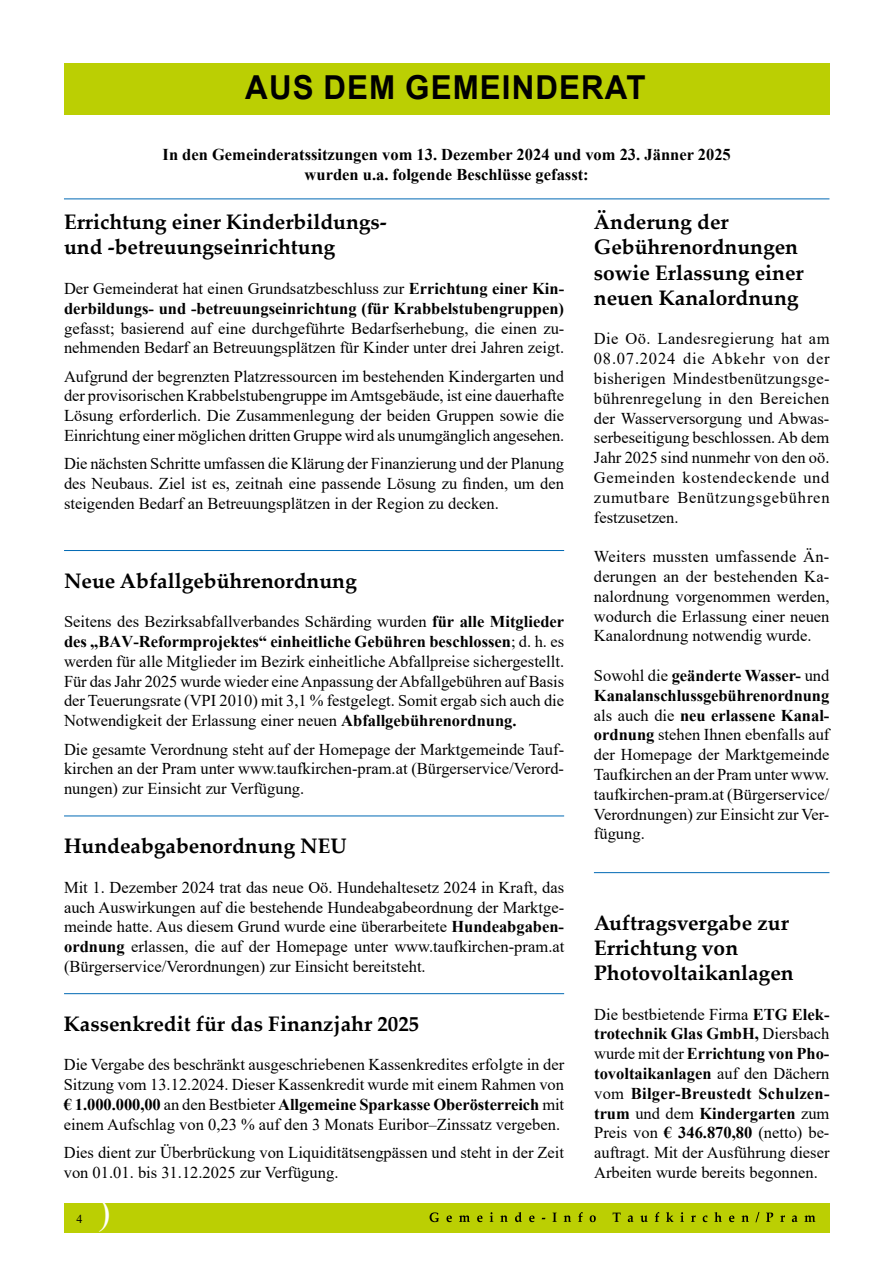
<style>
.page{position:relative;width:893px;height:1263px;background:#fff}
.page>*{position:absolute;margin:0;border:0;box-sizing:border-box;transform-origin:0 0}
.t1{font:36px "Times New Roman";color:#fff}
.t2{font:700 33px "Arial";letter-spacing:.035em;color:#000;scale:.95 1}
.t3{font:700 21px/25.2px "Palatino Linotype";color:#000}
.t4{font:16.5px/19.8px "Times New Roman";color:#000;text-align:justify}
.t5{font:700 16.5px/19.8px "Times New Roman";color:#000;text-align:center}
.t6{font:12px "Times New Roman";color:#000}
.s1{font-weight:400}
.s2{font-weight:700}
</style>
<div class="page">
<div style="left:64px;top:1203px;width:765px;height:30px;background:#bbcf03"></div>
<svg style="left:430px;top:1212px;width:385px;height:10px"></svg>
<div style="left:64px;top:63px;width:765px;height:51px;background:#bbcf03"></div>
<hr style="left:64px;top:198px;width:765px;height:1px;background:#0069b4">
<hr style="left:64px;top:550px;width:500px;height:1px;background:#0069b4">
<hr style="left:64px;top:815px;width:500px;height:1px;background:#0069b4">
<hr style="left:64px;top:993px;width:500px;height:1px;background:#0069b4">
<hr style="left:594px;top:872px;width:235px;height:1px;background:#0069b4">
<h2 class="t2" style="left:245px;top:64px;width:423px">AUS DEM GEMEINDERAT</h2>
<p class="t5" style="left:163px;top:144px;width:570px">In den Gemeinderatssitzungen vom 13. Dezember 2024 und vom 23. Jänner 2025 wurden u.a. folgende Beschlüsse gefasst:</p>
<p class="t3" style="left:64px;top:209px;width:324px">Errichtung einer Kinderbildungs&shy;und -betreuungseinrichtung</p>
<p class="t5" style="left:64px;top:278px;width:502px;text-align:left"><span class="s1">Der Gemeinderat hat einen Grundsatzbeschluss zur</span> Errichtung einer Kin&shy;derbildungs- und -betreuungseinrichtung (für Krabbelstubengruppen)</p>
<p class="t4" style="left:64px;top:318px;width:502px">gefasst; basierend auf eine durchgeführte Bedarfserhebung, die einen zu&shy;nehmenden Bedarf an Betreuungsplätzen für Kinder unter drei Jahren zeigt.</p>
<p class="t4" style="left:64px;top:366px;width:502px">Aufgrund der begrenzten Platzressourcen im bestehenden Kindergarten und der provisorischen Krabbelstubengruppe im Amtsgebäude, ist eine dauerhafte Lösung erforderlich. Die Zusammenlegung der beiden Gruppen sowie die Einrichtung einer möglichen dritten Gruppe wird als unumgänglich angesehen.</p>
<p class="t4" style="left:64px;top:453px;width:502px">Die nächsten Schritte umfassen die Klärung der Finanzierung und der Planung des Neubaus. Ziel ist es, zeitnah eine passende Lösung zu finden, um den steigenden Bedarf an Betreuungsplätzen in der Region zu decken.</p>
<p class="t3" style="left:594px;top:209px;width:211px">Änderung der<br>Gebührenordnungen sowie Erlassung einer neuen Kanalordnung</p>
<p class="t4" style="left:594px;top:328px;width:237px">Die Oö. Landesregierung hat am 08.07.2024 die Abkehr von der bisherigen Mindestbenützungsge&shy;bührenregelung in den Bereichen der Wasserversorgung und Abwas&shy;serbeseitigung beschlossen. Ab dem Jahr 2025 sind nunmehr von den oö.<br>Gemeinden kostendeckende und zumutbare Benützungsgebühren festzusetzen.</p>
<p class="t4" style="left:594px;top:546px;width:237px">Weiters mussten umfassende Än&shy;derungen an der bestehenden Ka&shy;nalordnung vorgenommen werden, wodurch die Erlassung einer neuen Kanalordnung notwendig wurde.</p>
<p class="t4" style="left:594px;top:665px;width:237px">Sowohl die <span class="s2">geänderte Wasser-</span> und <span class="s2">Kanalanschlussgebührenordnung </span>als auch die <span class="s2">neu erlassene Kanal&shy;ordnung</span> stehen Ihnen ebenfalls auf der Homepage der Marktgemeinde Taufkirchen an der Pram unter www. taufkirchen-pram.at (Bürgerservice/ Verordnungen) zur Einsicht zur Ver&shy;fügung.</p>
<p class="t3" style="left:64px;top:567px;width:294px">Neue Abfallgebührenordnung</p>
<p class="t4" style="left:64px;top:611px;width:502px">Seitens des Bezirksabfallverbandes Schärding wurden <span class="s2">für alle Mitglieder des „BAV-Reformprojektes“ einheitliche Gebühren beschlossen</span>; d. h. es werden für alle Mitglieder im Bezirk einheitliche Abfallpreise sichergestellt.<br>Für das Jahr 2025 wurde wieder eine Anpassung der Abfallgebühren auf Basis der Teuerungsrate (VPI 2010) mit 3,1 % festgelegt. Somit ergab sich auch die Notwendigkeit der Erlassung einer neuen <span class="s2">Abfallgebührenordnung.</span></p>
<p class="t4" style="left:64px;top:739px;width:502px">Die gesamte Verordnung steht auf der Homepage der Marktgemeinde Tauf&shy;kirchen an der Pram unter www.taufkirchen-pram.at (Bürgerservice/Verord&shy;nungen) zur Einsicht zur Verfügung.</p>
<p class="t3" style="left:64px;top:833px;width:284px">Hundeabgabenordnung NEU</p>
<p class="t4" style="left:64px;top:877px;width:502px">Mit 1. Dezember 2024 trat das neue Oö. Hundehaltesetz 2024 in Kraft, das auch Auswirkungen auf die bestehende Hundeabgabeordnung der Marktge&shy;meinde hatte. Aus diesem Grund wurde eine überarbeitete <span class="s2">Hundeabgaben&shy;ordnung</span> erlassen, die auf der Homepage unter www.taufkirchen-pram.at (Bürgerservice/Verordnungen) zur Einsicht bereitsteht.</p>
<p class="t3" style="left:594px;top:909px;width:201px">Auftragsvergabe zur<br>Errichtung von<br>Photovoltaikanlagen</p>
<p class="t4" style="left:594px;top:1003px;width:237px">Die bestbietende Firma <span class="s2">ETG Elek&shy;trotechnik Glas GmbH,</span> Diersbach wurde mit der <span class="s2">Errichtung von Pho&shy;tovoltaikanlagen</span> auf den Dächern vom <span class="s2">Bilger-Breustedt Schulzen&shy;trum</span> und dem <span class="s2">Kindergarten</span> zum Preis von <span class="s2">€ 346.870,80</span> (netto) be&shy;auftragt. Mit der Ausführung dieser Arbeiten wurde bereits begonnen.</p>
<p class="t3" style="left:64px;top:1010px;width:357px">Kassenkredit für das Finanzjahr 2025</p>
<p class="t4" style="left:64px;top:1054px;width:502px">Die Vergabe des beschränkt ausgeschriebenen Kassenkredites erfolgte in der Sitzung vom 13.12.2024. Dieser Kassenkredit wurde mit einem Rahmen von <span class="s2">€ 1.000.000,00</span> an den Bestbieter <span class="s2">Allgemeine Sparkasse Oberösterreich</span> mit einem Aufschlag von 0,23 % auf den 3 Monats Euribor–Zinssatz vergeben.</p>
<p class="t4" style="left:64px;top:1142px;width:502px">Dies dient zur Überbrückung von Liquiditätsengpässen und steht in der Zeit von 01.01. bis 31.12.2025 zur Verfügung.</p>
<p class="t6" style="left:76px;top:1210px;width:7px">4</p>
<h1 class="t1" style="left:98px;top:1186px;width:13px">)</h1>
</div>
